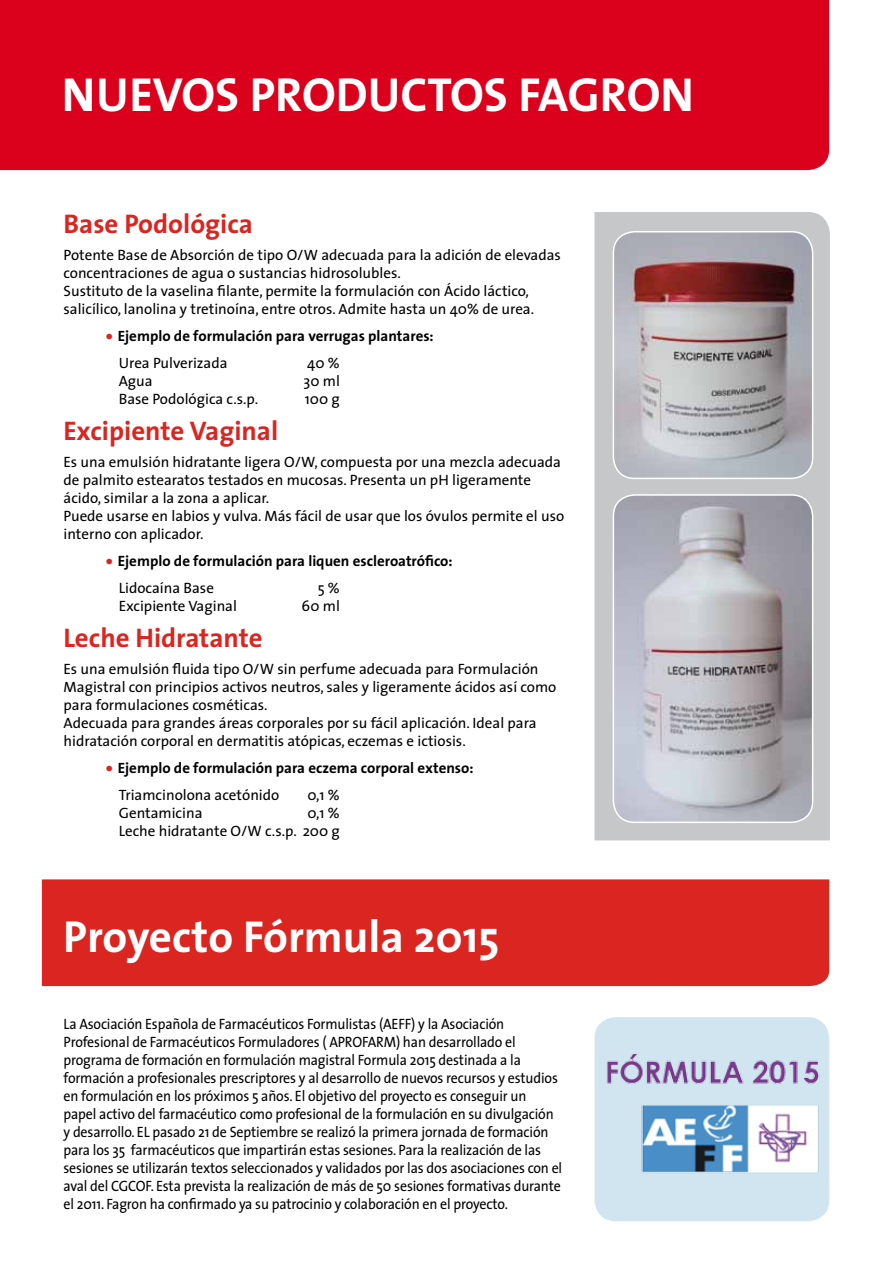
<style>
.page{position:relative;width:893px;height:1263px;background:#fff}
.page>*{position:absolute;margin:0;border:0;box-sizing:border-box;transform-origin:0 0}
.t1{font:700 48px "The Sans";color:#fff}
.t2{font:700 45px "The Sans";color:#fff}
.t3{font:700 27px "The Sans";color:#da2520}
.t4{font:15px/18px "The Sans";letter-spacing:-.01em;color:#000}
.t5{font:15px/18px "The Sans";letter-spacing:-.01em;color:#000;scale:.93 1}
.t6{font:700 15px/27px "The Sans";color:#000}
.s1{font-weight:900;color:#da2520}
.s2{font-weight:400}
</style>
<div class="page">
<svg style="left:594px;top:212px;width:236px;height:629px;background:#c7c8c9"></svg>
<div style="left:0;top:0;width:829px;height:170px;background:#db001b"></div>
<img style="left:613px;top:232px;width:200px;height:246px">
<div style="left:613px;top:231px;width:200px;height:248px;border:2px solid #fff;border-radius:21px"></div>
<img style="left:613px;top:495px;width:200px;height:327px">
<div style="left:613px;top:494px;width:200px;height:329px;border:2px solid #fff;border-radius:21px"></div>
<div style="left:42px;top:879px;width:787px;height:107px;background:#da2520"></div>
<img style="left:594px;top:1017px;width:235px;height:202px">
<h1 class="t1" style="left:62px;top:55px;width:634px">NUEVOS PRODUCTOS FAGRON</h1>
<h3 class="t3" style="left:64px;top:201px;width:191px">Base Podológica</h3>
<p class="t4" style="left:64px;top:246px;width:499px">Potente Base de Absorción de tipo O/W adecuada para la adición de elevadas concentraciones de agua o sustancias hidrosolubles.<br>Sustituto de la vaselina filante, permite la formulación con Ácido láctico, salicílico, lanolina y tretinoína, entre otros. Admite hasta un 40% de urea.</p>
<p class="t6" style="left:119px;top:322px;width:316px;text-indent:-13px"><span class="s1">•</span> Ejemplo de formulación para verrugas plantares:<br><span class="s2">Urea Pulverizada</span></p>
<p class="t4" style="left:307px;top:354px;width:34px">40 %</p>
<p class="t4" style="left:119px;top:372px;width:35px">Agua</p>
<p class="t4" style="left:303px;top:372px;width:38px">30 ml</p>
<p class="t4" style="left:119px;top:390px;width:141px">Base Podológica c.s.p.</p>
<p class="t4" style="left:305px;top:390px;width:37px">100 g</p>
<h3 class="t3" style="left:64px;top:408px;width:216px">Excipiente Vaginal</h3>
<p class="t4" style="left:64px;top:453px;width:502px">Es una emulsión hidratante ligera O/W, compuesta por una mezcla adecuada de palmito estearatos testados en mucosas. Presenta un pH ligeramente ácido, similar a la zona a aplicar.<br>Puede usarse en labios y vulva. Más fácil de usar que los óvulos permite el uso interno con aplicador.</p>
<p class="t6" style="left:119px;top:547px;width:335px;text-indent:-13px"><span class="s1">•</span> Ejemplo de formulación para liquen escleroatrófico:<br><span class="s2">Lidocaína Base</span></p>
<p class="t4" style="left:318px;top:579px;width:24px">5 %</p>
<p class="t4" style="left:119px;top:597px;width:120px">Excipiente Vaginal</p>
<p class="t4" style="left:302px;top:597px;width:40px">60 ml</p>
<h3 class="t3" style="left:64px;top:615px;width:201px">Leche Hidratante</h3>
<p class="t4" style="left:64px;top:660px;width:494px">Es una emulsión fluida tipo O/W sin perfume adecuada para Formulación Magistral con principios activos neutros, sales y ligeramente ácidos así como para formulaciones cosméticas.<br>Adecuada para grandes áreas corporales por su fácil aplicación. Ideal para hidratación corporal en dermatitis atópicas, eczemas e ictiosis.</p>
<p class="t6" style="left:119px;top:754px;width:356px;text-indent:-13px"><span class="s1">•</span> Ejemplo de formulación para eczema corporal extenso:<br><span class="s2">Triamcinolona acetónido</span></p>
<p class="t4" style="left:308px;top:786px;width:34px">0,1 %</p>
<p class="t4" style="left:119px;top:804px;width:223px;text-align:right">0,1 %<br>Leche hidratante O/W c.s.p. 200 g</p>
<p class="t4" style="left:119px;top:804px;width:85px">Gentamicina</p>
<h2 class="t2" style="left:63px;top:899px;width:438px">Proyecto Fórmula 2015</h2>
<p class="t5" style="left:64px;top:1014px;width:538px">La Asociación Española de Farmacéuticos Formulistas (AEFF) y la Asociación Profesional de Farmacéuticos Formuladores ( APROFARM) han desarrollado el programa de formación en formulación magistral Formula 2015 destinada a la formación a profesionales prescriptores y al desarrollo de nuevos recursos y estudios en formulación en los próximos 5 años. El objetivo del proyecto es conseguir un papel activo del farmacéutico como profesional de la formulación en su divulgación y desarrollo. EL pasado 21 de Septiembre se realizó la primera jornada de formación para los 35 farmacéuticos que impartirán estas sesiones. Para la realización de las sesiones se utilizarán textos seleccionados y validados por las dos asociaciones con el aval del CGCOF. Esta prevista la realización de más de 50 sesiones formativas durante el 2011. Fagron ha confirmado ya su patrocinio y colaboración en el proyecto.</p>
</div>
